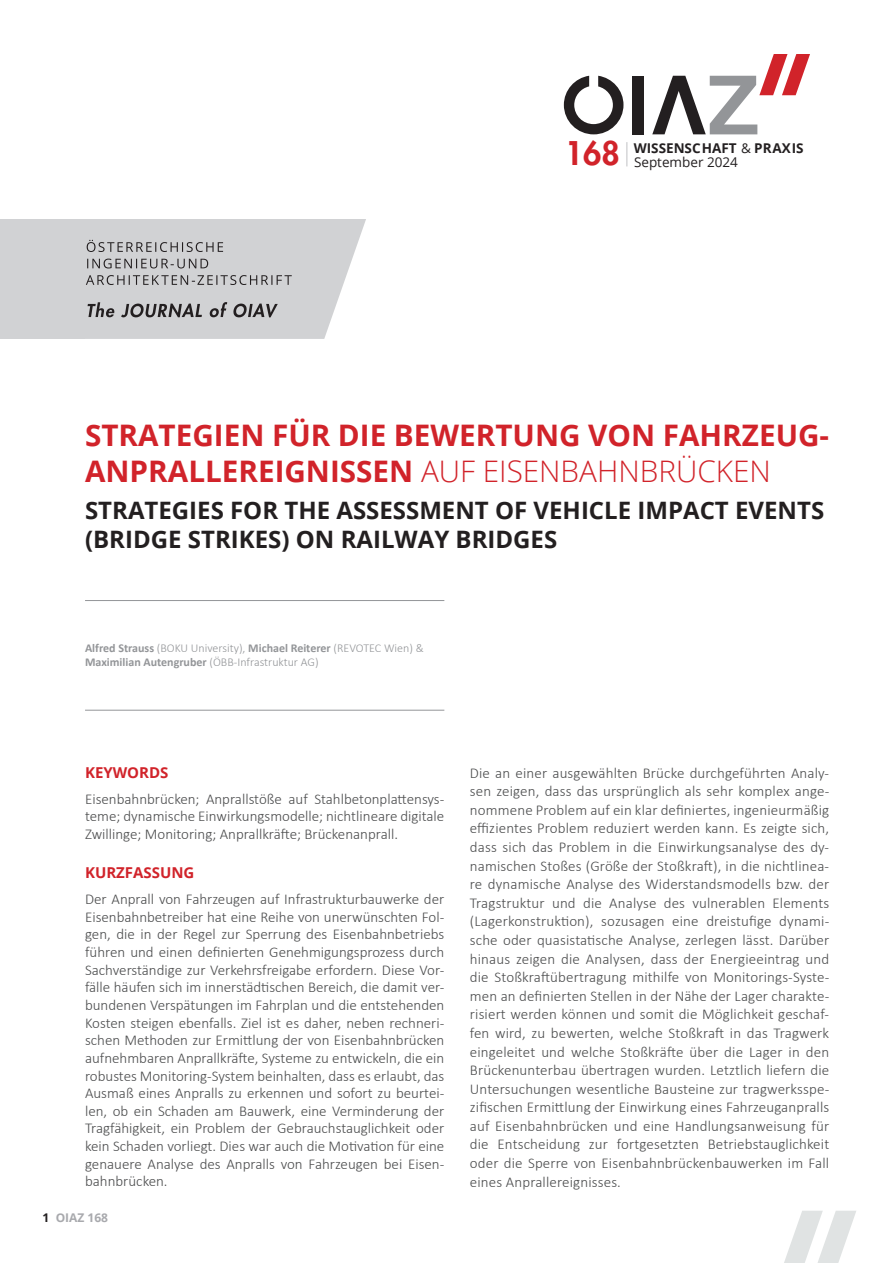
<style>
.page{position:relative;width:893px;height:1263px;background:#fff}
.page>*{position:absolute;margin:0;border:0;box-sizing:border-box;transform-origin:0 0}
.t1{font:800 31.8px "Futura LT";color:#d1232a}
.t2{font:700 29.7px/35.7px "Open Sans";color:#d1232a}
.t3{font:700 24px/29px "Open Sans";color:#231f20}
.t4{font:300 15px/18.6px "Calibri";color:#4b4c4d;text-align:justify}
.t5{font:700 15px "Open Sans";color:#d1232a}
.t6{font:700 13.5px "Open Sans";color:#231f20}
.t7{font:13.5px "Open Sans";color:#231f20}
.t8{font:300 12px/14.5px "Calibri";color:#939598}
.t9{font:700 12px "Open Sans";color:#a8a9ad}
.s1{font-weight:400}
.s2{font-weight:300}
.s3{font-weight:700}
.s4{color:#231f20}
</style>
<div class="page">
<svg style="left:0;top:219px;width:366px;height:120px;background:#cbcbcd"></svg>
<svg style="left:784px;top:1211px;width:72px;height:52px"></svg>
<div style="left:632px;top:76px;width:12px;height:58px;background:#231f20"></div>
<svg style="left:564px;top:76px;width:59px;height:58px"></svg>
<svg style="left:652px;top:54px;width:158px;height:80px"></svg>
<svg style="left:626px;top:142px;width:1px;height:24px"></svg>
<hr style="left:85px;top:600px;width:359px;height:1px;background:#939598">
<hr style="left:85px;top:710px;width:359px;height:1px;background:#939598">
<h1 class="t1" style="left:565px;top:132px;width:57px">168</h1>
<p class="t6" style="left:634px;top:139px;width:171px">WISSENSCHAFT <span class="s1">&amp;</span> PRAXIS</p>
<p class="t7" style="left:634px;top:153px;width:105px">September 2024</p>
<h2 class="t2" style="left:85px;top:417px;width:746px">STRATEGIEN FÜR DIE BEWERTUNG VON FAHRZEUG-<br>ANPRALLEREIGNISSEN <span class="s2">AUF EISENBAHNBRÜCKEN</span></h2>
<h3 class="t3" style="left:85px;top:495px;width:741px">STRATEGIES FOR THE ASSESSMENT OF VEHICLE IMPACT EVENTS (BRIDGE STRIKES) ON RAILWAY BRIDGES</h3>
<p class="t8" style="left:85px;top:640px;width:340px"><span class="s3">Alfred Strauss</span> (BOKU University), <span class="s3">Michael Reiterer</span> (REVOTEC Wien) &amp;<br><span class="s3">Maximilian Autengruber</span> (ÖBB-Infrastruktur AG)</p>
<p class="t5" style="left:85px;top:762px;width:85px">KEYWORDS</p>
<p class="t4" style="left:85px;top:790px;width:361px;line-height:17.7px">Eisenbahnbrücken; Anprallstöße auf Stahlbetonplattensys&shy;teme; dynamische Einwirkungsmodelle; nichtlineare digitale Zwillinge; Monitoring; Anprallkräfte; Brückenanprall.</p>
<p class="t5" style="left:85px;top:862px;width:111px">KURZFASSUNG</p>
<p class="t4" style="left:85px;top:890px;width:361px;line-height:17.7px">Der Anprall von Fahrzeugen auf Infrastrukturbauwerke der Eisenbahnbetreiber hat eine Reihe von unerwünschten Fol&shy;gen, die in der Regel zur Sperrung des Eisenbahnbetriebs führen und einen definierten Genehmigungsprozess durch Sachverständige zur Verkehrsfreigabe erfordern. Diese Vor&shy;fälle häufen sich im innerstädtischen Bereich, die damit ver&shy;bundenen Verspätungen im Fahrplan und die entstehenden Kosten steigen ebenfalls. Ziel ist es daher, neben rechneri&shy;schen Methoden zur Ermittlung der von Eisenbahnbrücken aufnehmbaren Anprallkräfte, Systeme zu entwickeln, die ein robustes Monitoring-System beinhalten, dass es erlaubt, das Ausmaß eines Anpralls zu erkennen und sofort zu beurtei&shy;len, ob ein Schaden am Bauwerk, eine Verminderung der Tragfähigkeit, ein Problem der Gebrauchstauglichkeit oder kein Schaden vorliegt. Dies war auch die Motivation für eine genauere Analyse des Anpralls von Fahrzeugen bei Eisen&shy;bahnbrücken.</p>
<p class="t9" style="left:42px;top:1209px;width:67px"><span class="s4">1</span> OIAZ 168</p>
<p class="t4" style="left:470px;top:763px;width:361px">Die an einer ausgewählten Brücke durchgeführten Analy&shy;sen zeigen, dass das ursprünglich als sehr komplex ange&shy;nommene Problem auf ein klar definiertes, ingenieurmäßig effizientes Problem reduziert werden kann. Es zeigte sich, dass sich das Problem in die Einwirkungsanalyse des dy&shy;namischen Stoßes (Größe der Stoßkraft), in die nichtlinea&shy;re dynamische Analyse des Widerstandsmodells bzw. der Tragstruktur und die Analyse des vulnerablen Elements (Lagerkonstruktion), sozusagen eine dreistufige dynami&shy;sche oder quasistatische Analyse, zerlegen lässt. Darüber hinaus zeigen die Analysen, dass der Energieeintrag und die Stoßkraftübertragung mithilfe von Monitorings-Syste&shy;men an definierten Stellen in der Nähe der Lager charakte&shy;risiert werden können und somit die Möglichkeit geschaf&shy;fen wird, zu bewerten, welche Stoßkraft in das Tragwerk eingeleitet und welche Stoßkräfte über die Lager in den Brückenunterbau übertragen wurden. Letztlich liefern die Untersuchungen wesentliche Bausteine zur tragwerksspe&shy;zifischen Ermittlung der Einwirkung eines Fahrzeuganpralls auf Eisenbahnbrücken und eine Handlungsanweisung für die Entscheidung zur fortgesetzten Betriebstauglichkeit oder die Sperre von Eisenbahnbrückenbauwerken im Fall eines Anprallereignisses.</p>
</div>
